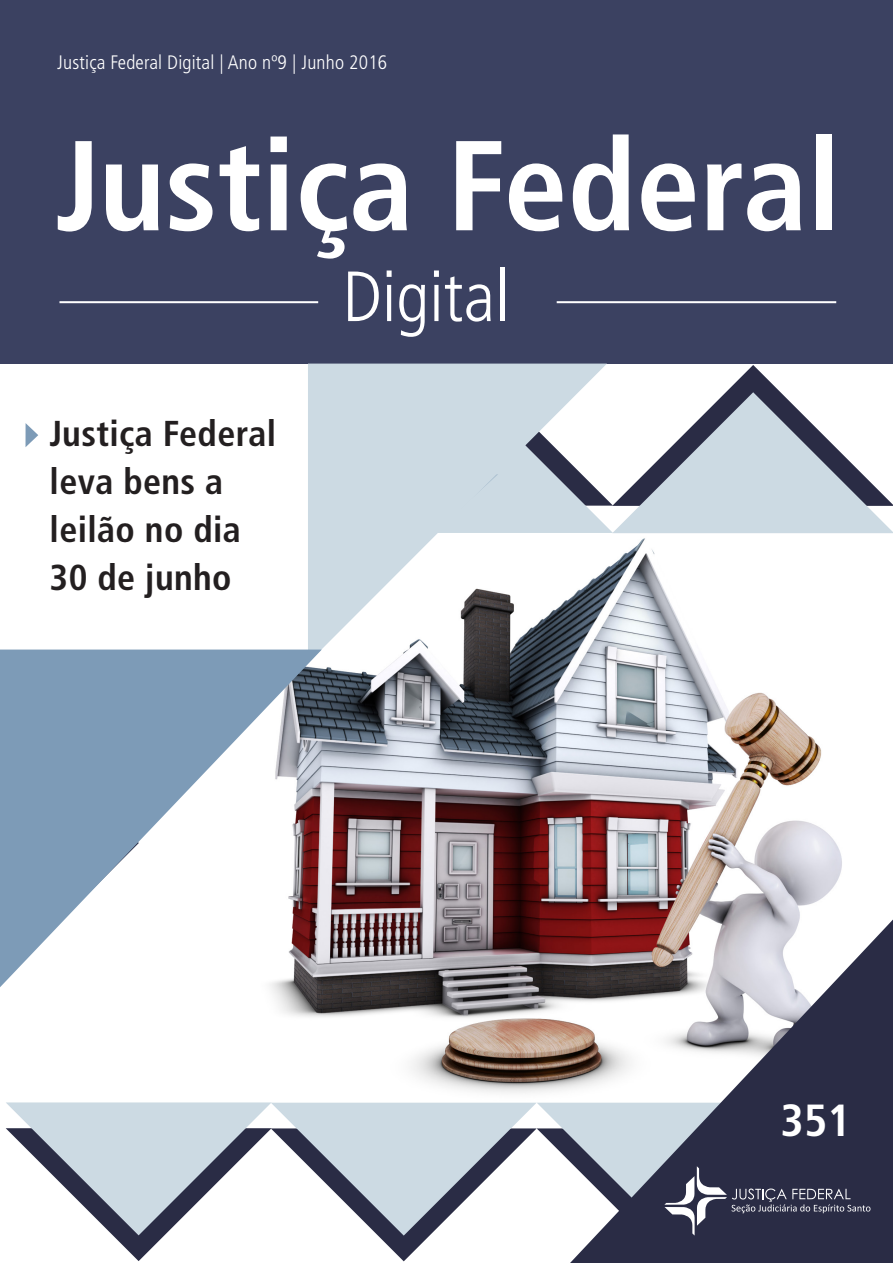
<style>
.page{position:relative;width:893px;height:1263px;background:#fff}
.page>*{position:absolute;margin:0;border:0;box-sizing:border-box;transform-origin:0 0}
.t1{font:condensed 127.65px "Frutiger 67 Bold";color:#fff}
.t2{font:condensed 70.95px "Frutiger 47 Light";color:#fff}
.t3{font:condensed 45px "Frutiger 67 Bold";color:#fff}
.texto_padrão{font:condensed 36px/48px "Frutiger 67 Bold";letter-spacing:.01em;color:#231f20}
.t4{font:condensed 19.5px "Frutiger 47 Light";letter-spacing:.01em;color:#fff}
</style>
<div class="page">
<img style="left:271px;top:592px;width:571px;height:414px">
<svg style="left:607px;top:365px;width:286px;height:227px"></svg>
<div style="left:1px;top:364px;width:307px;height:295px;background:#fff"></div>
<div style="left:0;top:0;width:893px;height:364px;background:#3b4161"></div>
<hr style="left:59px;top:301px;width:259px;height:2px;background:#fff">
<hr style="left:557px;top:301px;width:279px;height:2px;background:#fff">
<svg style="left:308px;top:364px;width:299px;height:299px;fill:#ccdae3"></svg>
<svg style="left:26px;top:423px;width:12px;height:24px"></svg>
<svg style="left:0;top:649px;width:322px;height:338px;fill:#7d9bb7"></svg>
<svg style="left:570px;top:919px;width:323px;height:344px"></svg>
<svg style="left:6px;top:1006px;width:884px;height:255px"></svg>
<p class="t4" style="left:57px;top:51px;width:331px">Justiça Federal Digital | Ano nº9 | Junho 2016</p>
<p class="t1" style="left:55px;top:110px;width:787px">Justiça Federal</p>
<p class="t2" style="left:342px;top:256px;width:168px">Digital</p>
<p class="texto_padrão" style="left:50px;top:410px;width:228px">Justiça Federal leva bens a</p>
<p class="texto_padrão" style="left:50px;top:506px;width:193px">leilão no dia</p>
<p class="texto_padrão" style="left:50px;top:554px;width:183px">30 de junho</p>
<p class="t3" style="left:781px;top:1094px;width:72px">351</p>
</div>
